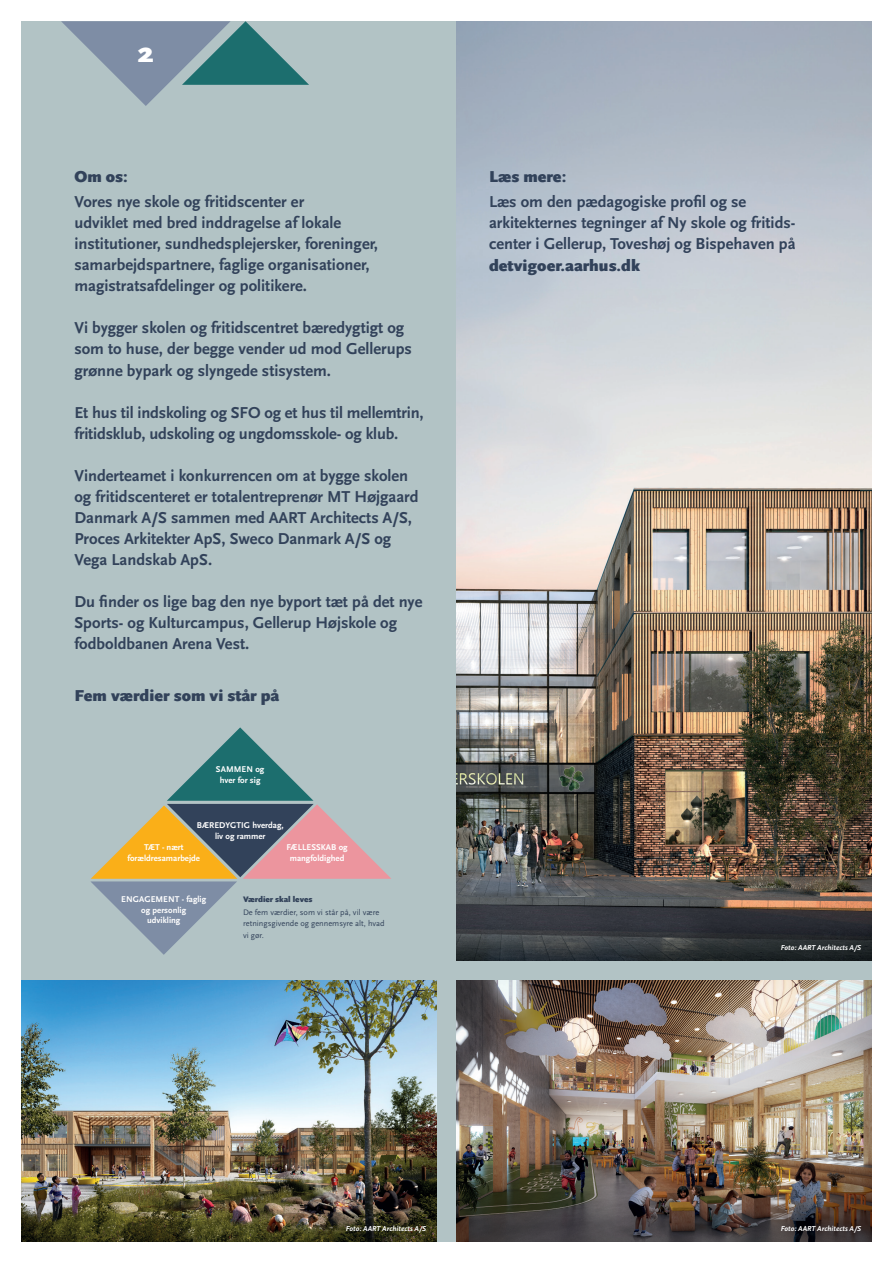
<style>
.page{position:relative;width:893px;height:1263px;background:#fff}
.page>*{position:absolute;margin:0;border:0;box-sizing:border-box;transform-origin:0 0}
.t1{font:900 28.65px "Scala Sans OT";color:#fff}
.t2{font:700 16.5px/21px "Scala Sans OT";color:#32425a}
.t3{font:900 16.5px "Scala Sans OT";color:#32425a}
.t4{font:700 8.7px/10.5px "Scala Sans OT";color:#fff;text-align:center}
.t5{font:8.4px/11.4px "Scala Sans OT";color:#32425a}
.t6{font:900 8.4px "Scala Sans OT";color:#32425a}
.t7{font:italic 700 7.5px "Scala Sans OT";color:#fff}
</style>
<div class="page">
<div style="left:21px;top:21px;width:851px;height:1221px;background:#b2c3c5"></div>
<svg style="left:61px;top:21px;width:248px;height:85px"></svg>
<svg style="left:91px;top:727px;width:300px;height:228px"></svg>
<img style="left:21px;top:980px;width:416px;height:262px">
<img style="left:456px;top:980px;width:416px;height:262px">
<img style="left:456px;top:21px;width:416px;height:940px">
<h1 class="t1" style="left:138px;top:37px;width:17px">2</h1>
<p class="t3" style="left:74px;top:167px;width:55px">Om os:</p>
<p class="t2" style="left:74px;top:192px;width:305px">Vores nye skole og fritidscenter er<br>udviklet med bred inddragelse af lokale institutioner, sundhedsplejersker, foreninger, samarbejdspartnere, faglige organisationer, magistratsafdelinger og politikere.</p>
<p class="t2" style="left:74px;top:318px;width:339px">Vi bygger skolen og fritidscentret bæredygtigt og som to huse, der begge vender ud mod Gellerups grønne bypark og slyngede stisystem.</p>
<p class="t2" style="left:74px;top:402px;width:351px">Et hus til indskoling og SFO og et hus til mellemtrin, fritidsklub, udskoling og ungdomsskole- og klub.</p>
<p class="t2" style="left:74px;top:465px;width:346px">Vinderteamet i konkurrencen om at bygge skolen og fritidscenteret er totalentreprenør MT Højgaard Danmark A/S sammen med AART Architects A/S, Proces Arkitekter ApS, Sweco Danmark A/S og Vega Landskab ApS.</p>
<p class="t2" style="left:74px;top:591px;width:350px">Du finder os lige bag den nye byport tæt på det nye<br>Sports- og Kulturcampus, Gellerup Højskole og fodboldbanen Arena Vest.</p>
<p class="t3" style="left:74px;top:686px;width:206px">Fem værdier som vi står på</p>
<p class="t4" style="left:216px;top:764px;width:50px">SAMMEN og hver for sig</p>
<p class="t4" style="left:197px;top:820px;width:88px">BÆREDYGTIG hverdag, liv og rammer</p>
<p class="t4" style="left:128px;top:842px;width:74px">TÆT - nært forældresamarbejde</p>
<p class="t4" style="left:121px;top:894px;width:86px">ENGAGEMENT - faglig og personlig<br>udvikling</p>
<p class="t4" style="left:286px;top:842px;width:63px">FÆLLESSKAB og mangfoldighed</p>
<p class="t6" style="left:243px;top:895px;width:71px">Værdier skal leves</p>
<p class="t5" style="left:243px;top:906px;width:143px">De fem værdier, som vi står på, vil være retningsgivende og gennemsyre alt, hvad vi gør.</p>
<p class="t3" style="left:489px;top:167px;width:79px">Læs mere:</p>
<p class="t2" style="left:489px;top:192px;width:308px">Læs om den pædagogiske profil og se arkitekternes tegninger af Ny skole og fritids&shy;center i Gellerup, Toveshøj og Bispehaven på</p>
<p class="t3" style="left:489px;top:256px;width:152px">detvigoer.aarhus.dk</p>
<p class="t7" style="left:781px;top:943px;width:82px">Foto: AART Architects A/S</p>
<p class="t7" style="left:346px;top:1224px;width:82px">Foto: AART Architects A/S</p>
<p class="t7" style="left:781px;top:1224px;width:82px">Foto: AART Architects A/S</p>
</div>
